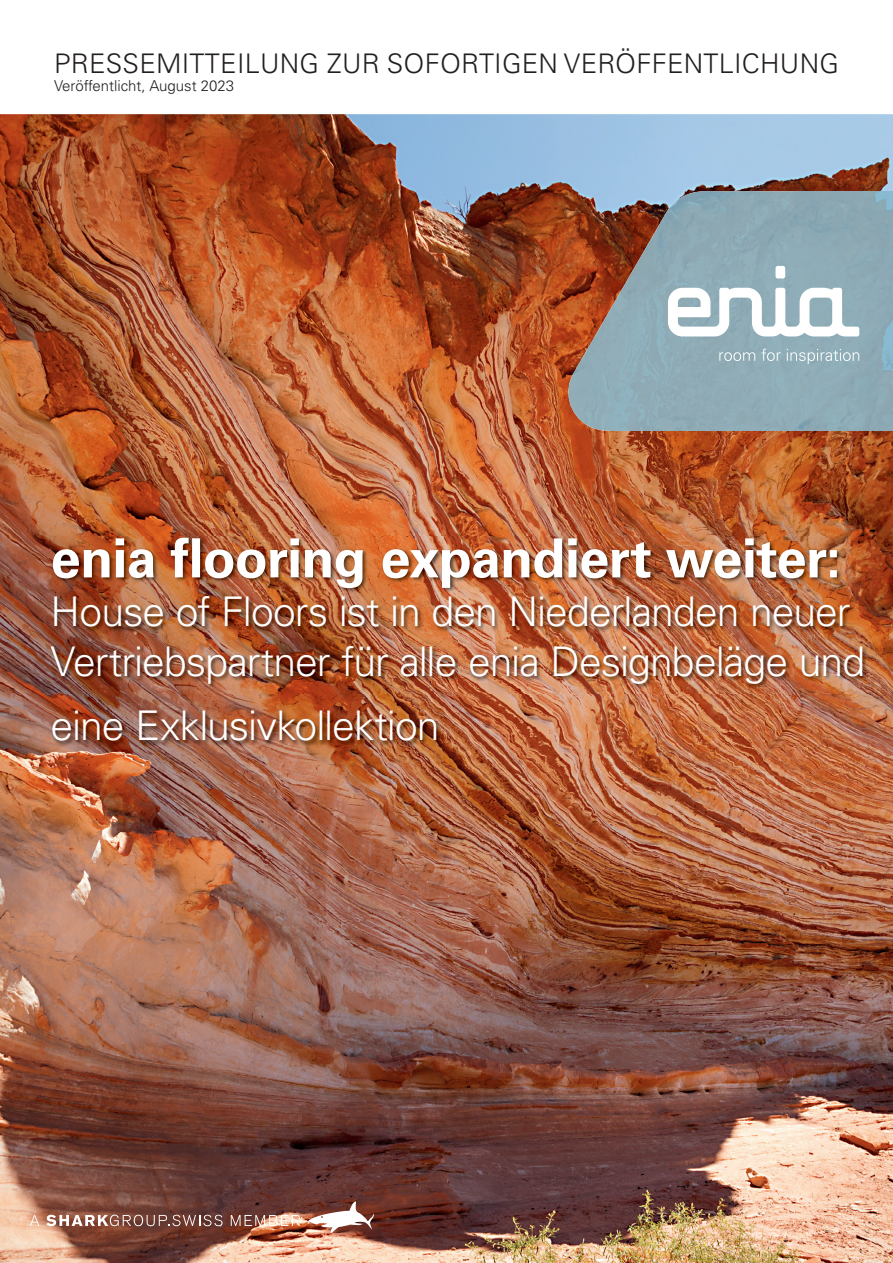
<style>
.page{position:relative;width:893px;height:1263px;background:#fff}
.page>*{position:absolute;margin:0;border:0;box-sizing:border-box;transform-origin:0 0}
.t1{font:700 54px "Univers LT Pro 65";letter-spacing:-.015em;color:#fff}
.t2{font:300 40.95px/49.1px "Univers LT Pro 45";letter-spacing:-.025em;color:#fff}
.t3{font:300 27px "Univers LT Pro 45";letter-spacing:.01em;color:#231f20}
.t4{font:300 15px "Univers LT Pro 45";color:#231f20}
</style>
<div class="page">
<img style="left:0;top:114px;width:893px;height:1149px">
<svg style="left:308px;top:1201px;width:66px;height:32px"></svg>
<svg style="left:30px;top:1215px;width:9px;height:11px"></svg>
<svg style="left:46px;top:1215px;width:177px;height:11px"></svg>
<svg style="left:231px;top:1215px;width:69px;height:11px"></svg>
<img style="left:50px;top:536px;width:818px;height:211px">
<img style="left:610px;top:191px;width:283px;height:240px">
<img style="left:563px;top:310px;width:47px;height:121px">
<svg style="left:719px;top:352px;width:36px;height:9px"></svg>
<svg style="left:761px;top:349px;width:20px;height:12px"></svg>
<svg style="left:787px;top:349px;width:72px;height:15px"></svg>
<div style="left:775px;top:266px;width:10px;height:12px;background:#fff;border-radius:2px"></div>
<svg style="left:668px;top:288px;width:191px;height:48px"></svg>
<p class="t3" style="left:54px;top:46px;width:786px">PRESSEMITTEILUNG ZUR SOFORTIGEN VERÖFFENTLICHUNG</p>
<p class="t4" style="left:54px;top:76px;width:182px">Veröffentlicht, August 2023</p>
<h1 class="t1" style="left:51px;top:520px;width:792px">enia flooring expandiert weiter:</h1>
<p class="t2" style="left:51px;top:586px;width:816px">House of Floors ist in den Niederlanden neuer<br>Vertriebspartner für alle enia Designbeläge und</p>
<p class="t2" style="left:51px;top:700px;width:390px">eine Exklusivkollektion</p>
</div>
